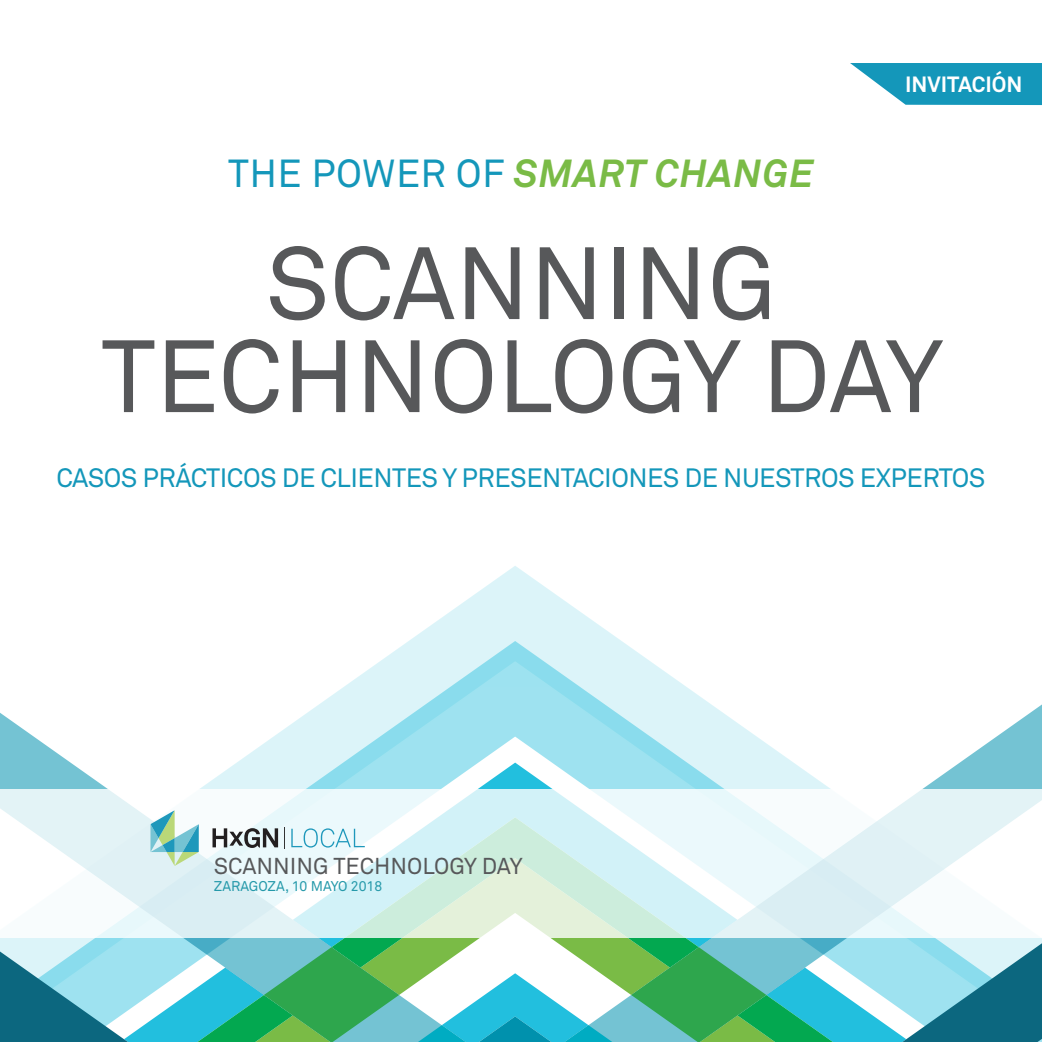
<style>
.page{position:relative;width:1042px;height:1042px;background:#fff}
.page>*{position:absolute;margin:0;border:0;box-sizing:border-box;transform-origin:0 0}
.t1{font:101.15px/92.9px "Akkurat Pro";color:#57585a;text-align:center}
.t2{font:italic 700 38.68px "Akkurat Pro";letter-spacing:.02em;color:#7abb46}
.t3{font:26.25px "Akkurat Pro";letter-spacing:-.02em;color:#1497ba}
.t4{font:22.75px "Akkurat Pro";color:#57585a}
.t5{font:700 21.88px "Akkurat Pro";color:#fff}
.t6{font:14px "Akkurat Pro";color:#2599aa}
.s1{font-weight:400;font-style:normal;color:#1497ba}
</style>
<div class="page">
<svg style="left:409px;top:566px;width:212px;height:75px;fill:#e2f6fa"></svg>
<svg style="left:343px;top:641px;width:345px;height:47px;fill:#dcf4f9"></svg>
<svg style="left:0;top:688px;width:1042px;height:255px"></svg>
<svg style="left:0;top:943px;width:1042px;height:99px"></svg>
<svg style="left:197px;top:938px;width:636px;height:104px"></svg>
<svg style="left:264px;top:947px;width:502px;height:95px"></svg>
<svg style="left:418px;top:973px;width:194px;height:69px"></svg>
<svg style="left:0;top:789px;width:1042px;height:149px"></svg>
<svg style="left:850px;top:63px;width:192px;height:42px"></svg>
<svg style="left:210px;top:856px;width:99px;height:12px"></svg>
<svg style="left:316px;top:856px;width:22px;height:12px"></svg>
<svg style="left:346px;top:856px;width:3px;height:12px"></svg>
<svg style="left:357px;top:856px;width:16px;height:12px"></svg>
<svg style="left:291px;top:828px;width:74px;height:19px"></svg>
<svg style="left:284px;top:827px;width:1px;height:22px"></svg>
<svg style="left:150px;top:810px;width:49px;height:56px"></svg>
<svg style="left:212px;top:828px;width:66px;height:20px"></svg>
<h2 class="t2" style="left:228px;top:149px;width:587px"><span class="s1">THE POWER OF</span> SMART CHANGE</h2>
<p class="t5" style="left:905px;top:70px;width:119px">INVITACIÓN</p>
<h1 class="t1" style="left:101px;top:240px;width:843px">SCANNING<br>TECHNOLOGY DAY</h1>
<p class="t3" style="left:56px;top:462px;width:931px">CASOS PRÁCTICOS DE CLIENTES Y PRESENTACIONES DE NUESTROS EXPERTOS</p>
<p class="t4" style="left:214px;top:852px;width:310px">SCANNING TECHNOLOGY DAY</p>
<p class="t6" style="left:214px;top:877px;width:170px">ZARAGOZA, 10 MAYO 2018</p>
</div>
